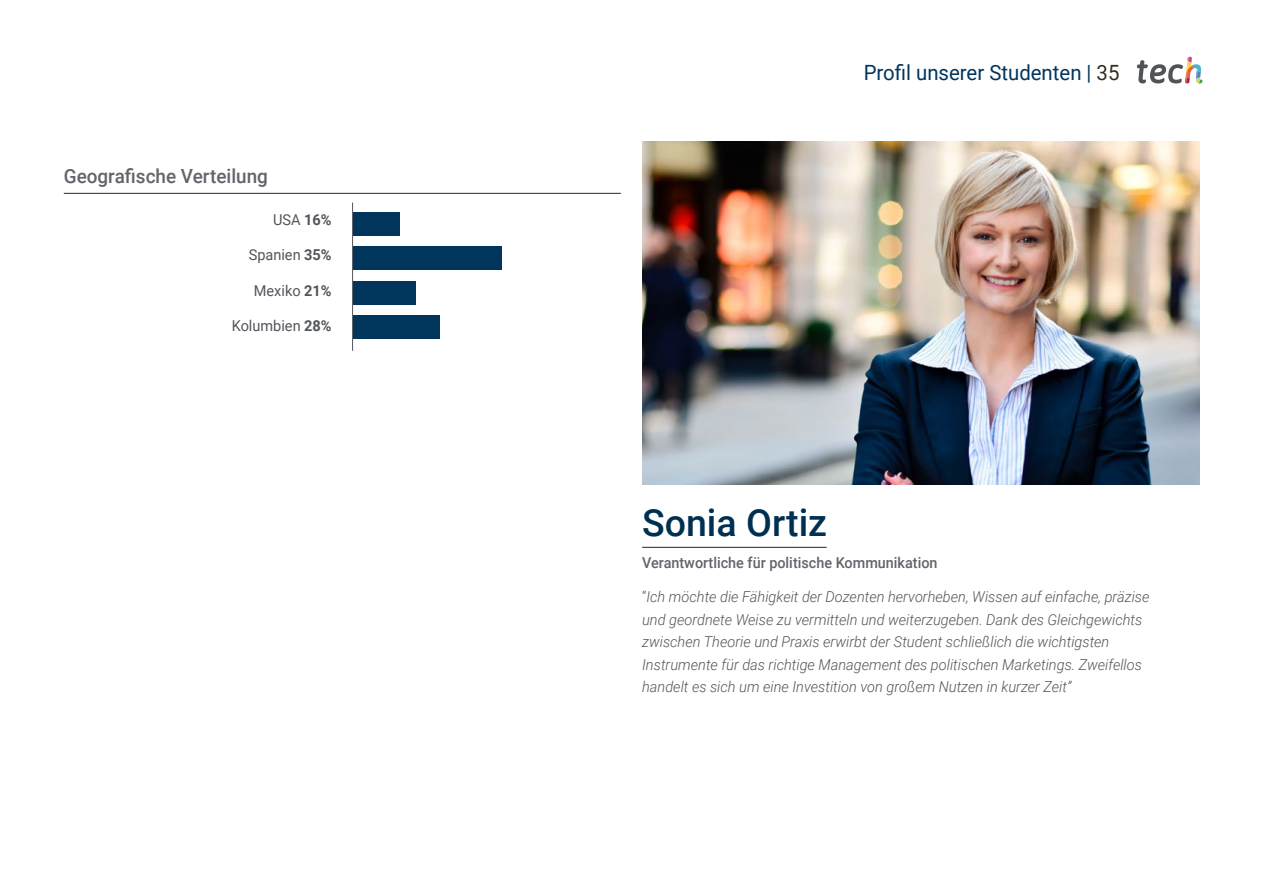
<style>
.page{position:relative;width:1263px;height:893px;background:#fff}
.page>*{position:absolute;margin:0;border:0;box-sizing:border-box;transform-origin:0 0}
.t1{font:500 37.5px "Roboto";color:#003050}
.t2{font:21px "Roboto";color:#00355e}
.t3{font:500 19.5px "Roboto";color:#61646a}
.t4{font:italic 300 15px/22.5px "Roboto";color:#52555b}
.t5{font:500 15px "Roboto";color:#61646a;scale:.96 1}
.t6{font:15px "Roboto";color:#52555b}
.s1{font-weight:700}
.s2{color:#312e20}
.s3{font-style:normal}
</style>
<div class="page">
<img style="left:642px;top:141px;width:557px;height:343px">
<svg style="left:1137px;top:57px;width:65px;height:27px"></svg>
<hr style="left:642px;top:547px;width:185px;height:1px;background:#003050">
<div style="left:353px;top:212px;width:47px;height:24px;background:#00355c"></div>
<div style="left:353px;top:247px;width:149px;height:23px;background:#00355c"></div>
<div style="left:353px;top:281px;width:62px;height:24px;background:#00355c"></div>
<div style="left:353px;top:315px;width:87px;height:24px;background:#00355c"></div>
<hr style="left:352px;top:203px;width:1px;height:148px;background:#52555b">
<hr style="left:64px;top:193px;width:557px;height:1px;background:#00355c">
<h3 class="t3" style="left:64px;top:162px;width:206px">Geografische Verteilung</h3>
<p class="t6" style="left:273px;top:209px;width:60px">USA <span class="s1">16%</span></p>
<p class="t6" style="left:249px;top:244px;width:84px">Spanien <span class="s1">35%</span></p>
<p class="t6" style="left:254px;top:280px;width:79px">Mexiko <span class="s1">21%</span></p>
<p class="t6" style="left:232px;top:315px;width:101px">Kolumbien <span class="s1">28%</span></p>
<h2 class="t2" style="left:864px;top:57px;width:257px">Profil unserer Studenten | <span class="s2">35</span></h2>
<h1 class="t1" style="left:642px;top:496px;width:186px">Sonia Ortiz</h1>
<p class="t5" style="left:642px;top:552px;width:309px">Verantwortliche für politische Kommunikation</p>
<p class="t4" style="left:642px;top:585px;width:509px"><span class="s3">“</span>Ich möchte die Fähigkeit der Dozenten hervorheben, Wissen auf einfache, präzise und geordnete Weise zu vermitteln und weiterzugeben. Dank des Gleichgewichts zwischen Theorie und Praxis erwirbt der Student schließlich die wichtigsten Instrumente für das richtige Management des politischen Marketings. Zweifellos handelt es sich um eine Investition von großem Nutzen in kurzer Zeit”</p>
</div>
